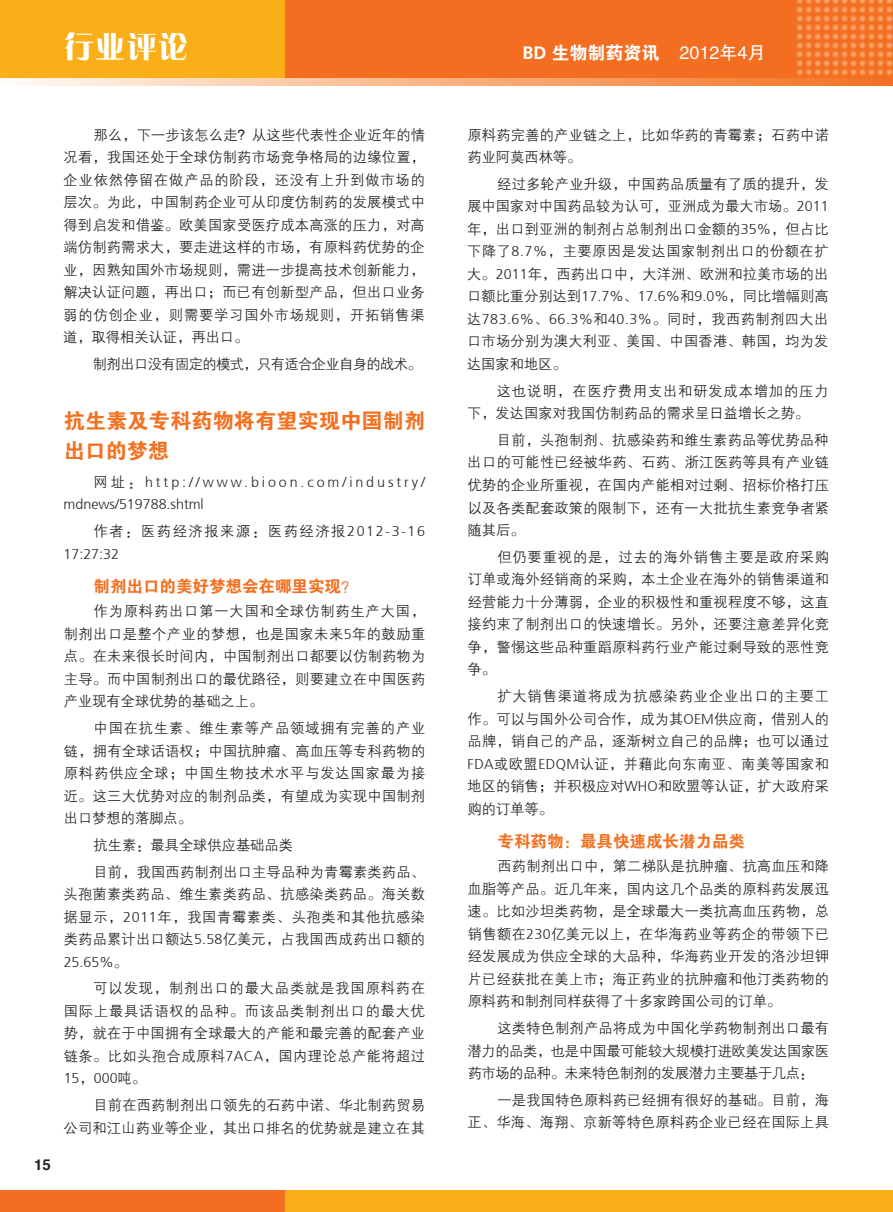
<style>
.page{position:relative;width:893px;height:1212px;background:#fff}
.page>*{position:absolute;margin:0;border:0;box-sizing:border-box;transform-origin:0 0}
.t1{font:30px "FZCQJW GB1 0";color:#fff}
.t2{font:21px/30px "FZDHTJW GB1 0";letter-spacing:.015em;color:#f37121}
.t3{font:18px "FZHTJW GB1 0";color:#fff}
.t4{font:16.5px "FZDHTJW GB1 0";color:#f37121}
.t5{font:700 15px "Helvetica";color:#231f20}
.t6{font:14.25px/22.5px "FZZDXJW GB1 0";letter-spacing:.015em;color:#231f20;text-align:justify}
.t7{font:300 14.25px "Frutiger 45";letter-spacing:.015em;color:#231f20}
.t8{font:300 14.25px/22.5px "Frutiger 45";letter-spacing:.205em;color:#231f20}
.t9{font:14.25px "FZZDXJW GB1 0";letter-spacing:.115em;color:#231f20}
.t10{font:14.25px "FZZDXJW GB1 0";letter-spacing:-.04em;color:#231f20}
.s1{font-family:"Frutiger 65";font-weight:700}
.s2{font-family:"FZDHTJW GB1 0"}
.s3{font-family:"FZZDXJW GB1 0";font-weight:400}
.s4{font-family:"Frutiger 45";font-weight:300}
</style>
<div class="page">
<div style="left:0;top:0;width:893px;height:79px;background:#f36e21"></div>
<div style="left:0;top:0;width:285px;height:79px;background:#faaf18"></div>
<div style="left:285px;top:1191px;width:608px;height:21px;background:#faaf18"></div>
<div style="left:0;top:1191px;width:285px;height:21px;background:#f36e21"></div>
<svg style="left:20px;top:79px;width:775px;height:6px;background:#f9b98d"></svg>
<svg style="left:795px;top:0;width:98px;height:85px"></svg>
<h1 class="t1" style="left:64px;top:31px;width:126px">行业评论</h1>
<p class="t3" style="left:522px;top:43px;width:244px"><span class="s1">BD</span> <span class="s2">生物制药资讯</span> 2012年4月</p>
<p class="t5" style="left:34px;top:1152px;width:18px">15</p>
<p class="t6" style="left:63px;top:124px;width:363px;text-indent:30px">那么，下一步该怎么走？从这些代表性企业近年的情况看，我国还处于全球仿制药市场竞争格局的边缘位置，企业依然停留在做产品的阶段，还没有上升到做市场的层次。为此，中国制药企业可从印度仿制药的发展模式中得到启发和借鉴。欧美国家受医疗成本高涨的压力，对高端仿制药需求大，要走进这样的市场，有原料药优势的企业，因熟知国外市场规则，需进一步提高技术创新能力，解决认证问题，再出口；而已有创新型产品，但出口业务弱的仿创企业，则需要学习国外市场规则，开拓销售渠道，取得相关认证，再出口。</p>
<p class="t10" style="left:93px;top:356px;width:330px">制剂出口没有固定的模式，只有适合企业自身的战术。</p>
<h2 class="t2" style="left:64px;top:407px;width:363px">抗生素及专科药物将有望实现中国制剂出口的梦想</h2>
<p class="t8" style="left:64px;top:471px;width:363px;text-indent:30px"><span class="s3">网址：</span>http://www.bioon.com/industry/ mdnews/519788.shtml</p>
<p class="t9" style="left:93px;top:523px;width:333px">作者：医药经济报来源：医药经济报<span class="s4">2012-3-16</span></p>
<p class="t7" style="left:64px;top:545px;width:57px">17:27:32</p>
<p class="t4" style="left:94px;top:577px;width:265px">制剂出口的美好梦想会在哪里实现？</p>
<p class="t6" style="left:64px;top:600px;width:363px;text-indent:30px">作为原料药出口第一大国和全球仿制药生产大国，制剂出口是整个产业的梦想，也是国家未来<span class="s4">5</span>年的鼓励重点。在未来很长时间内，中国制剂出口都要以仿制药物为主导。而中国制剂出口的最优路径，则要建立在中国医药产业现有全球优势的基础之上。</p>
<p class="t6" style="left:64px;top:717px;width:363px;text-indent:30px">中国在抗生素、维生素等产品领域拥有完善的产业链，拥有全球话语权；中国抗肿瘤、高血压等专科药物的原料药供应全球；中国生物技术水平与发达国家最为接近。这三大优势对应的制剂品类，有望成为实现中国制剂出口梦想的落脚点。</p>
<p class="t6" style="left:94px;top:832px;width:333px;line-height:26.7px">抗生素：最具全球供应基础品类<br>目前，我国西药制剂出口主导品种为青霉素类药品、</p>
<p class="t6" style="left:64px;top:883px;width:363px">头孢菌素类药品、维生素类药品、抗感染类药品。海关数据显示，<span class="s4">2011</span>年，我国青霉素类、头孢类和其他抗感染类药品累计出口额达<span class="s4">5.58</span>亿美元，占我国西成药出口额的</p>
<p class="t7" style="left:64px;top:953px;width:66px">25.65%<span class="s3">。</span></p>
<p class="t6" style="left:64px;top:977px;width:363px;text-indent:30px">可以发现，制剂出口的最大品类就是我国原料药在国际上最具话语权的品种。而该品类制剂出口的最大优势，就在于中国拥有全球最大的产能和最完善的配套产业链条。比如头孢合成原料<span class="s4">7ACA</span>，国内理论总产能将超过</p>
<p class="t7" style="left:64px;top:1070px;width:84px">15<span class="s3">，</span>000<span class="s3">吨。</span></p>
<p class="t6" style="left:64px;top:1094px;width:363px;text-align:right">目前在西药制剂出口领先的石药中诺、华北制药贸易<br>公司和江山药业等企业，其出口排名的优势就是建立在其</p>
<p class="t6" style="left:467px;top:124px;width:363px">原料药完善的产业链之上，比如华药的青霉素；石药中诺药业阿莫西林等。</p>
<p class="t6" style="left:467px;top:173px;width:363px;text-indent:30px">经过多轮产业升级，中国药品质量有了质的提升，发展中国家对中国药品较为认可，亚洲成为最大市场。<span class="s4">2011</span>年，出口到亚洲的制剂占总制剂出口金额的<span class="s4">35%</span>，但占比下降了<span class="s4">8.7%</span>，主要原因是发达国家制剂出口的份额在扩大。<span class="s4">2011</span>年，西药出口中，大洋洲、欧洲和拉美市场的出口额比重分别达到<span class="s4">17.7%</span>、<span class="s4">17.6%</span>和<span class="s4">9.0%</span>，同比增幅则高</p>
<p class="t7" style="left:467px;top:311px;width:363px"><span class="s3">达</span>783.6%<span class="s3">、</span>66.3%<span class="s3">和</span>40.3%<span class="s3">。同时，我西药制剂四大出</span></p>
<p class="t6" style="left:467px;top:331px;width:363px">口市场分别为澳大利亚、美国、中国香港、韩国，均为发达国家和地区。</p>
<p class="t6" style="left:467px;top:380px;width:363px;text-indent:30px">这也说明，在医疗费用支出和研发成本增加的压力下，发达国家对我国仿制药品的需求呈日益增长之势。</p>
<p class="t6" style="left:467px;top:429px;width:364px;text-indent:30px">目前，头孢制剂、抗感染药和维生素药品等优势品种出口的可能性已经被华药、石药、浙江医药等具有产业链优势的企业所重视，在国内产能相对过剩、招标价格打压以及各类配套政策的限制下，还有一大批抗生素竞争者紧随其后。</p>
<p class="t6" style="left:468px;top:546px;width:363px;text-indent:30px">但仍要重视的是，过去的海外销售主要是政府采购订单或海外经销商的采购，本土企业在海外的销售渠道和经营能力十分薄弱，企业的积极性和重视程度不够，这直接约束了制剂出口的快速增长。另外，还要注意差异化竞争，警惕这些品种重蹈原料药行业产能过剩导致的恶性竞争。</p>
<p class="t6" style="left:467px;top:685px;width:363px;text-indent:30px">扩大销售渠道将成为抗感染药业企业出口的主要工作。可以与国外公司合作，成为其<span class="s4">OEM</span>供应商，借别人的品牌，销自己的产品，逐渐树立自己的品牌；也可以通过<span class="s4">FDA</span>或欧盟<span class="s4">EDQM</span>认证，并藉此向东南亚、南美等国家和地区的销售；并积极应对<span class="s4">WHO</span>和欧盟等认证，扩大政府采购的订单等。</p>
<p class="t4" style="left:497px;top:832px;width:249px">专科药物：最具快速成长潜力品类</p>
<p class="t6" style="left:468px;top:855px;width:363px;text-indent:30px">西药制剂出口中，第二梯队是抗肿瘤、抗高血压和降血脂等产品。近几年来，国内这几个品类的原料药发展迅速。比如沙坦类药物，是全球最大一类抗高血压药物，总销售额在<span class="s4">230</span>亿美元以上，在华海药业等药企的带领下已经发展成为供应全球的大品种，华海药业开发的洛沙坦钾片已经获批在美上市；海正药业的抗肿瘤和他汀类药物的原料药和制剂同样获得了十多家跨国公司的订单。</p>
<p class="t6" style="left:468px;top:1017px;width:363px;text-indent:30px">这类特色制剂产品将成为中国化学药物制剂出口最有潜力的品类，也是中国最可能较大规模打进欧美发达国家医药市场的品种。未来特色制剂的发展潜力主要基于几点：</p>
<p class="t6" style="left:468px;top:1089px;width:363px;text-align:right">一是我国特色原料药已经拥有很好的基础。目前，海<br>正、华海、海翔、京新等特色原料药企业已经在国际上具</p>
</div>
